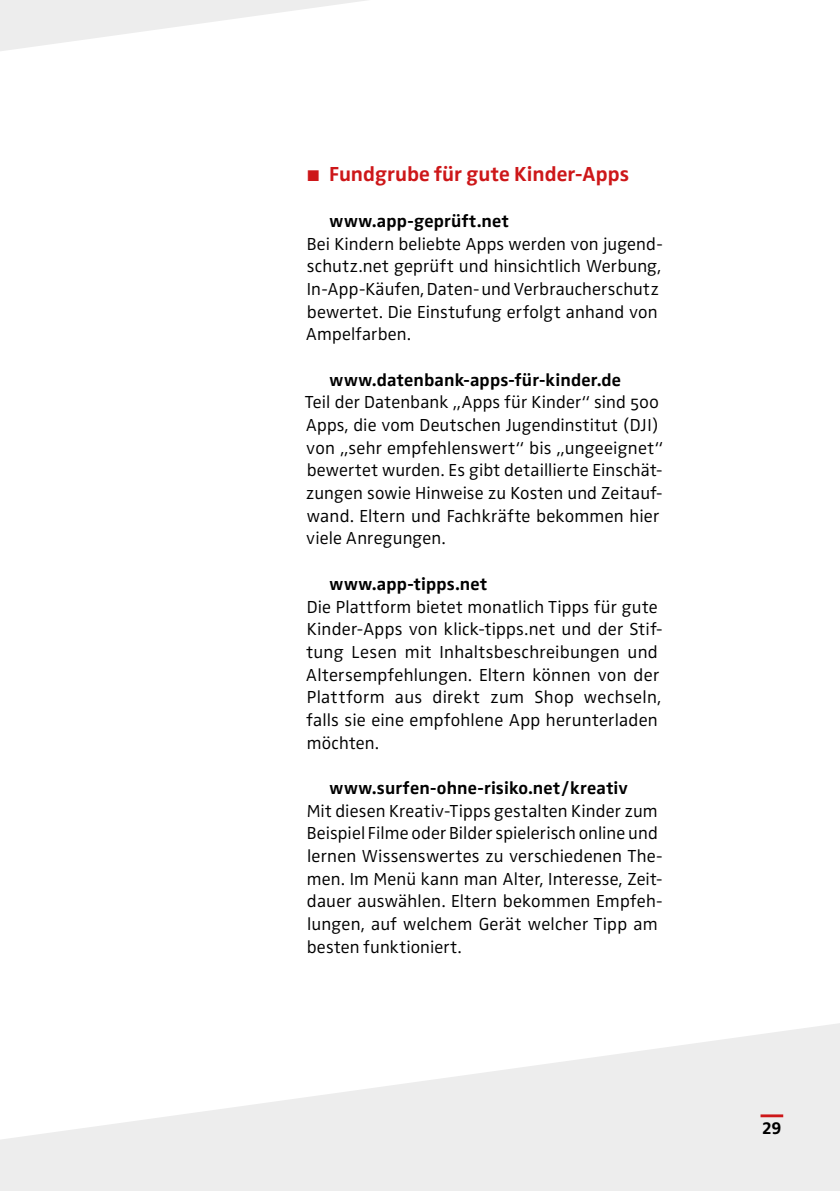
<style>
.page{position:relative;width:840px;height:1191px;background:#fff}
.page>*{position:absolute;margin:0;border:0;box-sizing:border-box;transform-origin:0 0}
.t1{font:700 21px "Zwo OT";letter-spacing:-.005em;color:#cd1719}
.t2{font:300 18px/22.6px "Zwo OT";letter-spacing:.01em;color:#000}
.t3{font:700 18px "Zwo OT";letter-spacing:.015em;color:#000}
.s1{font-size:16px}
</style>
<div class="page">
<svg style="left:0;top:1023px;width:839px;height:168px;fill:#ededed"></svg>
<svg style="left:0;top:0;width:367px;height:51px;fill:#ededed"></svg>
<hr style="left:760px;top:1114px;width:22px;height:3px;background:#cd1719">
<p class="t1" style="left:307px;top:162px;width:323px"><span class="s1">■</span> Fundgrube für gute Kinder-Apps</p>
<p class="t3" style="left:329px;top:210px;width:181px">www.app-geprüft.net</p>
<p class="t2" style="left:305px;top:233px;width:358px">Bei Kindern beliebte Apps werden von jugend&shy;schutz.net geprüft und hinsichtlich Werbung, In-App-Käufen, Daten- und Verbraucherschutz bewertet. Die Einstufung erfolgt anhand von Ampelfarben.</p>
<p class="t3" style="left:329px;top:369px;width:293px">www.datenbank-apps-für-kinder.de</p>
<p class="t2" style="left:305px;top:391px;width:359px">Teil der Datenbank „Apps für Kinder“ sind 500<br>Apps, die vom Deutschen Jugendinstitut (DJI) von „sehr empfehlenswert“ bis „ungeeignet“ bewertet wurden. Es gibt detaillierte Einschät&shy;zungen sowie Hinweise zu Kosten und Zeitauf&shy;wand. Eltern und Fachkräfte bekommen hier viele Anregungen.</p>
<p class="t3" style="left:329px;top:573px;width:159px">www.app-tipps.net</p>
<p class="t2" style="left:305px;top:595px;width:358px">Die Plattform bietet monatlich Tipps für gute Kinder-Apps von klick-tipps.net und der Stif&shy;tung Lesen mit Inhaltsbeschreibungen und Altersempfehlungen. Eltern können von der Plattform aus direkt zum Shop wechseln, falls sie eine empfohlene App herunterladen möchten.</p>
<p class="t3" style="left:329px;top:777px;width:300px">www.surfen-ohne-risiko.net/kreativ</p>
<p class="t2" style="left:306px;top:800px;width:357px">Mit diesen Kreativ-Tipps gestalten Kinder zum Beispiel Filme oder Bilder spielerisch online und lernen Wissenswertes zu verschiedenen The&shy;men. Im Menü kann man Alter, Interesse, Zeit&shy;dauer auswählen. Eltern bekommen Empfeh&shy;lungen, auf welchem Gerät welcher Tipp am besten funktioniert.</p>
<p class="t3" style="left:761px;top:1117px;width:21px">29</p>
</div>
